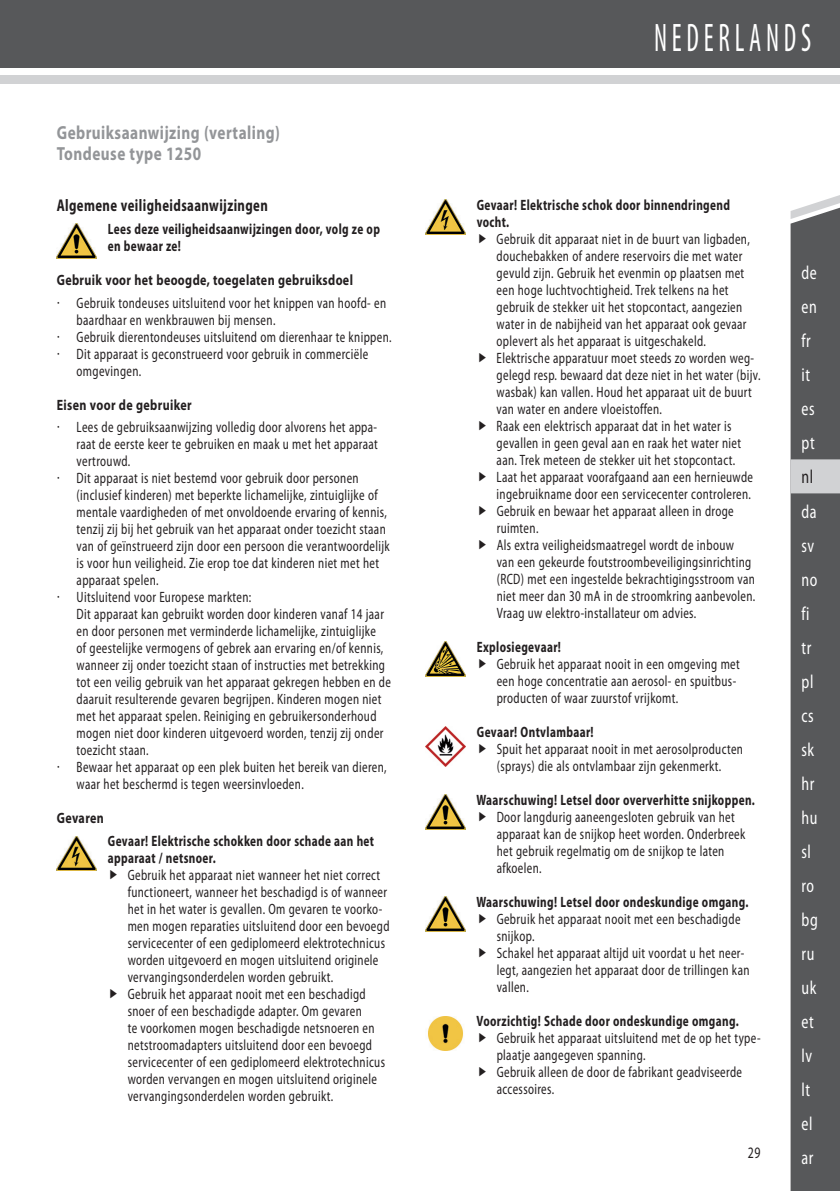
<style>
.page{position:relative;width:840px;height:1191px;background:#fff}
.page>*{position:absolute;margin:0;border:0;box-sizing:border-box;transform-origin:0 0}
.t1{font:condensed 40px "Myriad Pro";letter-spacing:.17em;color:#fff;scale:.7 1}
.t2{font:semi-condensed 19px/34px "Myriad Pro";letter-spacing:.03em;color:#fff;scale:.8 1}
.t3{font:700 19px/21px "Myriad Pro";letter-spacing:.03em;color:#939598;scale:.8 1}
.t4{font:semi-condensed 19px "Myriad Pro";color:#231f20;scale:.8 1}
.t5{font:700 semi-condensed 17px "Myriad Pro";letter-spacing:.03em;color:#231f20;scale:.8 1}
.t6{font:semi-condensed 16px "Myriad Pro";color:#231f20;scale:.8 1}
.t7{font:semi-condensed 15px/17px "Myriad Pro";letter-spacing:.03em;color:#231f20;scale:.8 1}
.t8{font:700 semi-condensed 15px/17px "Myriad Pro";letter-spacing:.03em;color:#231f20;scale:.8 1}
.t9{font:700 15px "Myriad Pro";letter-spacing:.025em;color:#231f20;scale:.8 1}
.s1{font-weight:700;font-stretch:normal}
.s2{font-family:"Helvetica";font-stretch:normal}
</style>
<div class="page">
<div style="left:0;top:0;width:839px;height:67px;background:#57585a"></div>
<div style="left:0;top:75px;width:839px;height:9px;background:#d1d2d4"></div>
<div style="left:790px;top:219px;width:49px;height:972px;background:#57585a"></div>
<svg style="left:790px;top:195px;width:49px;height:24px"></svg>
<div style="left:790px;top:459px;width:49px;height:34px;background:#d1d2d4"></div>
<img style="left:57px;top:224px;width:39px;height:34px">
<img style="left:57px;top:836px;width:39px;height:34px">
<img style="left:425px;top:200px;width:40px;height:34px">
<img style="left:425px;top:642px;width:40px;height:34px">
<img style="left:425px;top:727px;width:40px;height:39px">
<img style="left:425px;top:795px;width:40px;height:34px">
<img style="left:425px;top:897px;width:40px;height:34px">
<img style="left:428px;top:1016px;width:35px;height:34px">
<p class="t3" style="left:57px;top:122px;width:280px">Gebruiksaanwijzing (vertaling)<br>Tondeuse type 1250</p>
<p class="t5" style="left:57px;top:196px;width:265px">Algemene veiligheidsaanwijzingen</p>
<p class="t8" style="left:108px;top:221px;width:341px">Lees deze veiligheidsaanwijzingen door, volg ze op en bewaar ze!</p>
<p class="t7" style="left:57px;top:269px;width:413px;line-height:22.6px"><span class="s1">Gebruik voor het beoogde, toegelaten gebruiksdoel<br></span><span class="s2">·</span> Gebruik tondeuses uitsluitend voor het knippen van hoofd- en</p>
<p class="t7" style="left:77px;top:311px;width:250px">baardhaar en wenkbrauwen bij mensen.</p>
<p class="t7" style="left:57px;top:328px;width:420px"><span class="s2">·</span> Gebruik dierentondeuses uitsluitend om dierenhaar te knippen.</p>
<p class="t7" style="left:57px;top:345px;width:390px"><span class="s2">·</span> Dit apparaat is geconstrueerd voor gebruik in commerciële</p>
<p class="t7" style="left:77px;top:362px;width:82px">omgevingen.</p>
<p class="t7" style="left:57px;top:394px;width:402px;line-height:22.6px"><span class="s1">Eisen voor de gebruiker<br></span><span class="s2">·</span> Lees de gebruiksaanwijzing volledig door alvorens het appa-</p>
<p class="t7" style="left:77px;top:436px;width:378px">raat de eerste keer te gebruiken en maak u met het apparaat</p>
<p class="t7" style="left:77px;top:453px;width:69px">vertrouwd.</p>
<p class="t7" style="left:57px;top:470px;width:379px"><span class="s2">·</span> Dit apparaat is niet bestemd voor gebruik door personen</p>
<p class="t7" style="left:77px;top:487px;width:377px">(inclusief kinderen) met beperkte lichamelijke, zintuiglijke of</p>
<p class="t7" style="left:77px;top:504px;width:389px">mentale vaardigheden of met onvoldoende ervaring of kennis,</p>
<p class="t7" style="left:77px;top:521px;width:388px">tenzij zij bij het gebruik van het apparaat onder toezicht staan</p>
<p class="t7" style="left:77px;top:538px;width:393px">van of geïnstrueerd zijn door een persoon die verantwoordelijk</p>
<p class="t7" style="left:77px;top:555px;width:379px">is voor hun veiligheid. Zie erop toe dat kinderen niet met het</p>
<p class="t7" style="left:77px;top:572px;width:104px">apparaat spelen.</p>
<p class="t7" style="left:57px;top:589px;width:245px"><span class="s2">·</span> Uitsluitend voor Europese markten:</p>
<p class="t7" style="left:77px;top:606px;width:385px">Dit apparaat kan gebruikt worden door kinderen vanaf 14 jaar</p>
<p class="t7" style="left:77px;top:623px;width:375px">en door personen met verminderde lichamelijke, zintuiglijke</p>
<p class="t7" style="left:77px;top:640px;width:385px">of geestelijke vermogens of gebrek aan ervaring en/of kennis,</p>
<p class="t7" style="left:77px;top:657px;width:387px">wanneer zij onder toezicht staan of instructies met betrekking</p>
<p class="t7" style="left:77px;top:674px;width:394px">tot een veilig gebruik van het apparaat gekregen hebben en de</p>
<p class="t7" style="left:77px;top:691px;width:382px">daaruit resulterende gevaren begrijpen. Kinderen mogen niet</p>
<p class="t7" style="left:77px;top:708px;width:376px">met het apparaat spelen. Reiniging en gebruikersonderhoud</p>
<p class="t7" style="left:77px;top:725px;width:385px">mogen niet door kinderen uitgevoerd worden, tenzij zij onder</p>
<p class="t7" style="left:77px;top:742px;width:92px">toezicht staan.</p>
<p class="t7" style="left:57px;top:759px;width:413px"><span class="s2">·</span> Bewaar het apparaat op een plek buiten het bereik van dieren,</p>
<p class="t7" style="left:77px;top:776px;width:285px">waar het beschermd is tegen weersinvloeden.</p>
<p class="t9" style="left:57px;top:810px;width:60px">Gevaren</p>
<p class="t8" style="left:108px;top:832px;width:334px">Gevaar! Elektrische schokken door schade aan het apparaat / netsnoer.</p>
<p class="t7" style="left:128px;top:867px;width:328px">Gebruik het apparaat niet wanneer het niet correct functioneert, wanneer het beschadigd is of wanneer het in het water is gevallen. Om gevaren te voorko&shy;men mogen reparaties uitsluitend door een bevoegd servicecenter of een gediplomeerd elektrotechnicus worden uitgevoerd en mogen uitsluitend originele vervangingsonderdelen worden gebruikt.<br>Gebruik het apparaat nooit met een beschadigd snoer of een beschadigde adapter. Om gevaren<br>te voorkomen mogen beschadigde netsnoeren en netstroomadapters uitsluitend door een bevoegd servicecenter of een gediplomeerd elektrotechnicus worden vervangen en mogen uitsluitend originele vervangingsonderdelen worden gebruikt.</p>
<h1 class="t1" style="left:653px;top:16px;width:226px">NEDERLANDS</h1>
<p class="t8" style="left:476px;top:196px;width:318px">Gevaar! Elektrische schok door binnendringend vocht.</p>
<p class="t7" style="left:496px;top:230px;width:331px">Gebruik dit apparaat niet in de buurt van ligbaden, douchebakken of andere reservoirs die met water gevuld zijn. Gebruik het evenmin op plaatsen met een hoge luchtvochtigheid. Trek telkens na het gebruik de stekker uit het stopcontact, aangezien water in de nabijheid van het apparaat ook gevaar oplevert als het apparaat is uitgeschakeld.<br>Elektrische apparatuur moet steeds zo worden weg&shy;gelegd resp. bewaard dat deze niet in het water (bijv. wasbak) kan vallen. Houd het apparaat uit de buurt van water en andere vloeistoffen.<br>Raak een elektrisch apparaat dat in het water is gevallen in geen geval aan en raak het water niet aan. Trek meteen de stekker uit het stopcontact.<br>Laat het apparaat voorafgaand aan een hernieuwde ingebruikname door een servicecenter controleren.<br>Gebruik en bewaar het apparaat alleen in droge ruimten.<br>Als extra veiligheidsmaatregel wordt de inbouw<br>van een gekeurde foutstroombeveiligingsinrichting (RCD) met een ingestelde bekrachtigingsstroom van niet meer dan 30 mA in de stroomkring aanbevolen.<br>Vraag uw elektro-installateur om advies.</p>
<p class="t8" style="left:476px;top:638px;width:107px">Explosiegevaar!</p>
<p class="t7" style="left:496px;top:655px;width:305px">Gebruik het apparaat nooit in een omgeving met een hoge concentratie aan aerosol- en spuitbus&shy;producten of waar zuurstof vrijkomt.</p>
<p class="t8" style="left:476px;top:723px;width:147px">Gevaar! Ontvlambaar!</p>
<p class="t7" style="left:496px;top:740px;width:309px">Spuit het apparaat nooit in met aerosolproducten (sprays) die als ontvlambaar zijn gekenmerkt.</p>
<p class="t8" style="left:476px;top:791px;width:349px">Waarschuwing! Letsel door oververhitte snijkoppen.</p>
<p class="t7" style="left:496px;top:808px;width:312px">Door langdurig aaneengesloten gebruik van het apparaat kan de snijkop heet worden. Onderbreek het gebruik regelmatig om de snijkop te laten afkoelen.</p>
<p class="t8" style="left:476px;top:893px;width:341px">Waarschuwing! Letsel door ondeskundige omgang.</p>
<p class="t7" style="left:496px;top:910px;width:317px">Gebruik het apparaat nooit met een beschadigde snijkop.<br>Schakel het apparaat altijd uit voordat u het neer&shy;legt, aangezien het apparaat door de trillingen kan vallen.</p>
<p class="t8" style="left:476px;top:1012px;width:329px">Voorzichtig! Schade door ondeskundige omgang.</p>
<p class="t7" style="left:496px;top:1029px;width:331px">Gebruik het apparaat uitsluitend met de op het type&shy;plaatje aangegeven spanning.<br>Gebruik alleen de door de fabrikant geadviseerde accessoires.</p>
<p class="t6" style="left:747px;top:1143px;width:17px">29</p>
<p class="t2" style="left:801px;top:256px;width:21px">de en fr it es pt</p>
<p class="t4" style="left:801px;top:467px;width:16px">nl</p>
<p class="t2" style="left:801px;top:494px;width:22px">da sv no fi tr pl cs sk hr hu sl ro bg ru uk et lv lt el ar</p>
</div>
